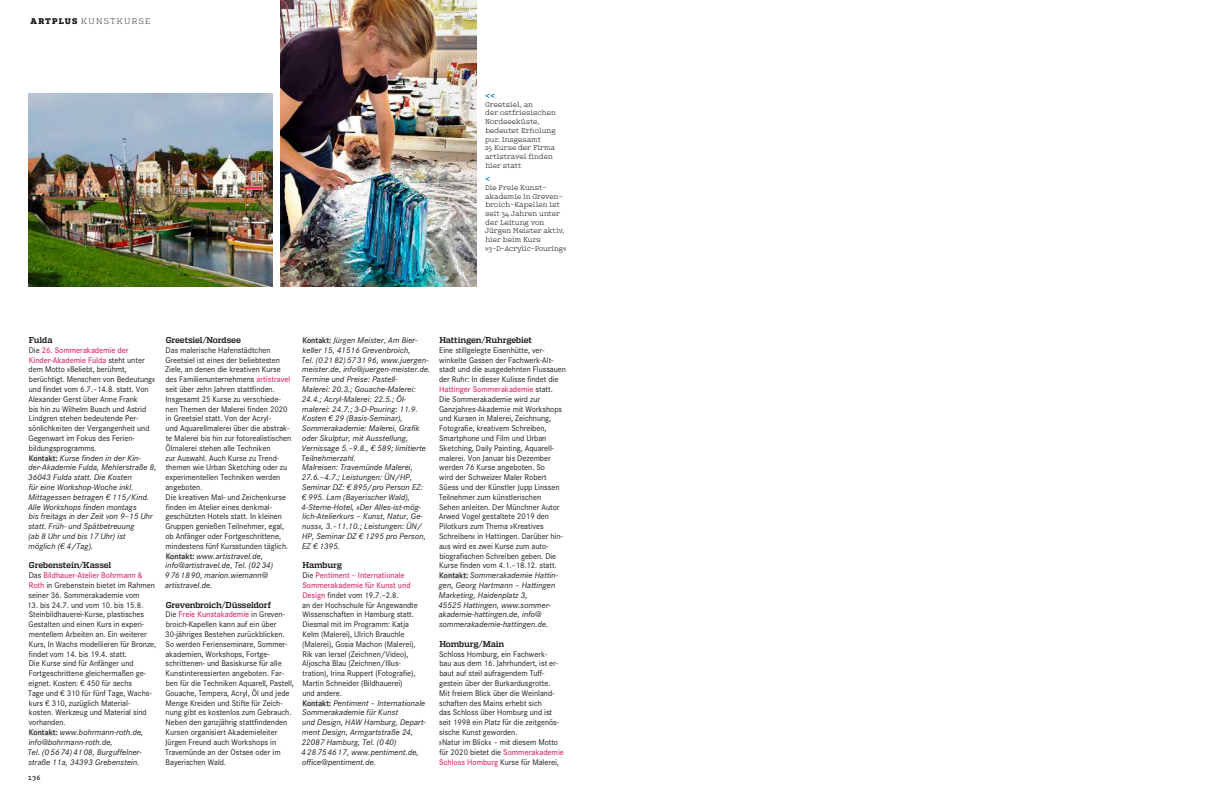
<style>
.page{position:relative;width:1208px;height:794px;background:#fff}
.page>*{position:absolute;margin:0;border:0;box-sizing:border-box;transform-origin:0 0}
.t1{font:8.5px/9.8px "Corporate S";letter-spacing:-.005em;color:#1a1a18}
.t2{font:italic 8.5px/9.8px "Corporate S";letter-spacing:-.005em;color:#1a1a18;scale:1.04 1}
.t3{font:700 8.5px "Quadon";letter-spacing:-.015em;color:#1a1a18}
.t4{font:300 8.2px/8.7px "Colon";color:#1a1a18}
.t5{font:300 8.2px "Quadon";letter-spacing:.15em;color:#1a1a18}
.t6{font:7px "Colon";color:#1a1a18}
.s1{font-weight:800}
.s2{font-weight:500;color:#de1d68}
.s3{font-weight:600;font-size:8.2px}
.s4{font-style:italic}
.s5{font-weight:600;font-style:normal;font-size:8.2px}
</style>
<div class="page">
<img style="left:28px;top:94px;width:244px;height:192px">
<img style="left:281px;top:0;width:195px;height:286px">
<div style="left:29px;top:454px;width:29px;height:8px;background:#ececed"></div>
<div style="left:29px;top:728px;width:29px;height:8px;background:#ececed"></div>
<div style="left:166px;top:552px;width:28px;height:8px;background:#ececed"></div>
<div style="left:302px;top:336px;width:29px;height:8px;background:#ececed"></div>
<div style="left:302px;top:699px;width:29px;height:8px;background:#ececed"></div>
<div style="left:439px;top:572px;width:29px;height:7px;background:#ececed"></div>
<svg style="left:485px;top:94px;width:9px;height:4px"></svg>
<svg style="left:485px;top:177px;width:4px;height:4px"></svg>
<p class="t5" style="left:31px;top:16px;width:121px"><span class="s1">ARTPLUS</span> KUNSTKURSE</p>
<p class="t4" style="left:485px;top:100px;width:72px">Greetsiel, an<br>der ostfriesischen<br>Nordseeküste, bedeutet Erholung pur. Insgesamt<br>25 Kurse der Firma artistravel finden hier statt</p>
<p class="t4" style="left:485px;top:183px;width:83px">Die Freie Kunst&shy;akademie in Greven&shy;broich-Kapellen ist seit 34 Jahren unter der Leitung von<br>Jürgen Meister aktiv, hier beim Kurs »3-D-Acrylic-Pouring«</p>
<p class="t3" style="left:29px;top:335px;width:25px">Fulda</p>
<p class="t1" style="left:28px;top:345px;width:131px">Die <span class="s2">26. Sommerakademie der<br>Kinder-Akademie Fulda</span> steht unter dem Motto »Beliebt, berühmt, berüchtigt. Menschen von Bedeutung« und findet vom 6.7.–14.8. statt. Von<br>Alexander Gerst über Anne Frank<br>bis hin zu Wilhelm Busch und Astrid<br>Lindgren stehen bedeutende Per&shy;sönlichkeiten der Vergangenheit und<br>Gegenwart im Fokus des Ferien&shy;bildungsprogramms.<br><span class="s3">Kontakt:</span> <span class="s4">Kurse finden in der Kin&shy;der-Akademie Fulda, Mehlerstraße 8,<br>36043 Fulda statt. Die Kosten<br>für eine Workshop-Woche inkl.<br>Mittagessen betragen € 115/Kind.<br>Alle Workshops finden montags<br>bis freitags in der Zeit von 9–15 Uhr statt. Früh- und Spätbetreuung<br>(ab 8 Uhr und bis 17 Uhr) ist<br>möglich (€ 4/Tag).</span></p>
<p class="t3" style="left:29px;top:560px;width:84px">Grebenstein/Kassel</p>
<p class="t1" style="left:29px;top:570px;width:128px">Das <span class="s2">Bildhauer-Atelier Bohrmann &amp;<br>Roth</span> in Grebenstein bietet im Rahmen seiner 36. Sommerakademie vom</p>
<p class="t1" style="left:27px;top:600px;width:130px">13. bis 24.7. und vom 10. bis 15.8.<br>Steinbildhauerei-Kurse, plastisches<br>Gestalten und einen Kurs in experi&shy;mentellem Arbeiten an. Ein weiterer<br>Kurs, In Wachs modellieren für Bronze, findet vom 14. bis 19.4. statt.<br>Die Kurse sind für Anfänger und<br>Fortgeschrittene gleichermaßen ge&shy;eignet. Kosten: € 450 für sechs<br>Tage und € 310 für fünf Tage, Wachs&shy;kurs € 310, zuzüglich Material-<br>kosten. Werkzeug und Material sind vorhanden.<br><span class="s3">Kontakt:</span> <span class="s4">www.bohrmann-roth.de, info@bohrmann-roth.de,<br>Tel. (05674)4108, Burguffelner&shy;straße 11a, 34393 Grebenstein.</span></p>
<p class="t6" style="left:28px;top:774px;width:14px">136</p>
<p class="t3" style="left:166px;top:335px;width:77px">Greetsiel/Nordsee</p>
<p class="t1" style="left:165px;top:345px;width:128px">Das malerische Hafenstädtchen Greetsiel ist eines der beliebtesten Ziele, an denen die kreativen Kurse des Familienunternehmens <span class="s2">artistravel </span>seit über zehn Jahren stattfinden.<br>Insgesamt 25 Kurse zu verschiede&shy;nen Themen der Malerei finden 2020 in Greetsiel statt. Von der Acryl-<br>und Aquarellmalerei über die abstrak&shy;te Malerei bis hin zur fotorealistischen Ölmalerei stehen alle Techniken<br>zur Auswahl. Auch Kurse zu Trend&shy;themen wie Urban Sketching oder zu experimentellen Techniken werden angeboten.<br>Die kreativen Mal- und Zeichenkurse finden im Atelier eines denkmal&shy;geschützten Hotels statt. In kleinen Gruppen genießen Teilnehmer, egal, ob Anfänger oder Fortgeschrittene, mindestens fünf Kursstunden täglich.<br><span class="s3">Kontakt:</span> <span class="s4">www.artistravel.de, info@artistravel.de, Tel. (0234)<br>9761890, marion.wiemann@ artistravel.de.</span></p>
<p class="t3" style="left:166px;top:600px;width:107px">Grevenbroich/Düsseldorf</p>
<p class="t1" style="left:165px;top:610px;width:130px">Die <span class="s2">Freie Kunstakademie</span> in Greven&shy;broich-Kapellen kann auf ein über 30-jähriges Bestehen zurückblicken.<br>So werden Ferienseminare, Sommer&shy;akademien, Workshops, Fortge&shy;schrittenen- und Basiskurse für alle Kunstinteressierten angeboten. Far&shy;ben für die Techniken Aquarell, Pastell, Gouache, Tempera, Acryl, Öl und jede Menge Kreiden und Stifte für Zeich&shy;nung gibt es kostenlos zum Gebrauch.<br>Neben den ganzjährig stattfindenden Kursen organisiert Akademieleiter Jürgen Freund auch Workshops in Travemünde an der Ostsee oder im Bayerischen Wald.</p>
<p class="t2" style="left:301px;top:335px;width:126px"><span class="s5">Kontakt:</span> Jürgen Meister, Am Bier&shy;keller 15, 41516 Grevenbroich,<br>Tel. (02182)573196, www.juergen&shy;meister.de, info@juergen-meister.de.<br>Termine und Preise: Pastell-<br>Malerei: 20.3.; Gouache-Malerei:<br>24.4.; Acryl-Malerei: 22.5.; Öl&shy;malerei: 24.7.; 3-D-Pouring: 11.9.<br>Kosten € 29 (Basis-Seminar),<br>Sommerakademie: Malerei, Grafik oder Skulptur, mit Ausstellung,<br>Vernissage 5.–9.8., € 589; limitierte<br>Teilnehmerzahl.<br>Malreisen: Travemünde Malerei,<br>27.6.–4.7.; Leistungen: ÜN/HP,<br>Seminar DZ: € 895/pro Person EZ:<br>€ 995. Lam (Bayerischer Wald),<br>4-Sterne-Hotel, »Der Alles-ist-mög&shy;lich-Atelierkurs – Kunst, Natur, Ge&shy;nuss«, 3.–11.10.; Leistungen: ÜN/<br>HP, Seminar DZ € 1295 pro Person,<br>EZ € 1395.</p>
<p class="t3" style="left:302px;top:560px;width:41px">Hamburg</p>
<p class="t1" style="left:301px;top:570px;width:127px">Die <span class="s2">Pentiment – Internationale<br>Sommerakademie für Kunst und<br>Design</span> findet vom 19.7.–2.8.<br>an der Hochschule für Angewandte<br>Wissenschaften in Hamburg statt.<br>Diesmal mit im Programm: Katja<br>Kelm (Malerei), Ulrich Brauchle (Malerei), Gosia Machon (Malerei),<br>Rik van Iersel (Zeichnen/Video),<br>Aljoscha Blau (Zeichnen/Illus&shy;tration), Irina Ruppert (Fotografie),<br>Martin Schneider (Bildhauerei)<br>und andere.<br><span class="s3">Kontakt:</span> <span class="s4">Pentiment – Internationale<br>Sommerakademie für Kunst<br>und Design, HAW Hamburg, Depart&shy;ment Design, Armgartstraße 24,<br>22087 Hamburg, Tel. (040)<br>428754617, www.pentiment.de, office@pentiment.de.</span></p>
<p class="t3" style="left:439px;top:335px;width:94px">Hattingen/Ruhrgebiet</p>
<p class="t1" style="left:438px;top:345px;width:129px">Eine stillgelegte Eisenhütte, ver&shy;winkelte Gassen der Fachwerk-Alt&shy;stadt und die ausgedehnten Flussauen der Ruhr: In dieser Kulisse findet die <span class="s2">Hattinger Sommerakademie</span> statt.<br>Die Sommerakademie wird zur Ganzjahres-Akademie mit Workshops und Kursen in Malerei, Zeichnung, Fotografie, kreativem Schreiben, Smartphone und Film und Urban Sketching, Daily Painting, Aquarell&shy;malerei. Von Januar bis Dezember werden 76 Kurse angeboten. So<br>wird der Schweizer Maler Robert Süess und der Künstler Jupp Linssen Teilnehmer zum künstlerischen<br>Sehen anleiten. Der Münchner Autor Arwed Vogel gestaltete 2019 den Pilotkurs zum Thema »Kreatives Schreiben« in Hattingen. Darüber hin&shy;aus wird es zwei Kurse zum auto&shy;biografischen Schreiben geben. Die Kurse finden vom 4.1.–18.12. statt.<br><span class="s3">Kontakt:</span> <span class="s4">Sommerakademie Hattin&shy;gen, Georg Hartmann – Hattingen Marketing, Haidenplatz 3,<br>45525 Hattingen, www.sommer&shy;akademie-hattingen.de, info@ sommerakademie-hattingen.de.</span></p>
<p class="t3" style="left:439px;top:639px;width:67px">Homburg/Main</p>
<p class="t1" style="left:439px;top:649px;width:127px">Schloss Homburg, ein Fachwerk-<br>bau aus dem 16. Jahrhundert, ist er&shy;baut auf steil aufragendem Tuff&shy;gestein über der Burkardusgrotte.<br>Mit freiem Blick über die Weinland&shy;schaften des Mains erhebt sich<br>das Schloss über Homburg und ist seit 1998 ein Platz für die zeitgenös&shy;sische Kunst geworden.<br>»Natur im Blick« – mit diesem Motto für 2020 bietet die <span class="s2">Sommerakademie Schloss Homburg</span> Kurse für Malerei,</p>
</div>
